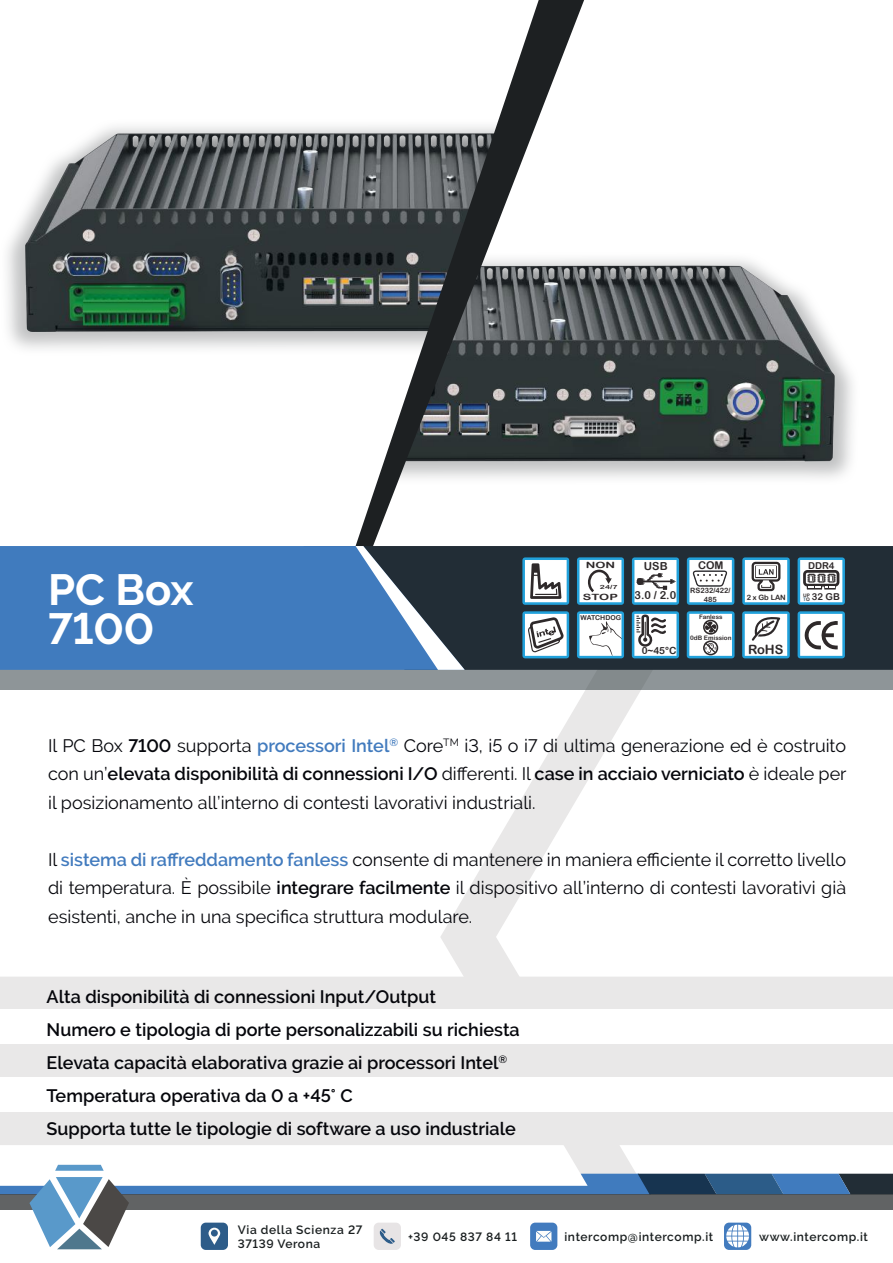
<style>
.page{position:relative;width:893px;height:1263px;background:#fff}
.page>*{position:absolute;margin:0;border:0;box-sizing:border-box;transform-origin:0 0}
.t1{font:700 43.5px/39px "Raleway";color:#fff}
.t2{font:18px/28.5px "Raleway";color:#05060b;text-align:justify}
.t3{font:600 18px/33px "Raleway";color:#05060b}
.t4{font:12.75px "Arial Rounded MT Bold";color:#2e292a}
.t5{font:600 12px/14.4px "Raleway";letter-spacing:.05em;color:#191e1f}
.t6{font:11.1px "Arial Rounded MT Bold";color:#2e292a}
.t7{font:10.65px "Arial Rounded MT Bold";color:#2e292a}
.t8{font:9.9px "Arial Rounded MT Bold";color:#2e292a}
.t9{font:9.45px "Arial Rounded MT Bold";color:#2e292a}
.t10{font:8.55px "Arial Rounded MT Bold";color:#2e292a;scale:1.48 1}
.t11{font:7.35px "Arial Rounded MT Bold";color:#2e292a}
.t12{font:7.2px/8.4px "Arial Rounded MT Bold";color:#2e292a;text-align:center}
.t13{font:6.75px "Arial Rounded MT Bold";color:#2e292a}
.t14{font:6.15px "Arial Rounded MT Bold";color:#2e292a}
.t15{font:5.7px "Arial Rounded MT Bold";color:#2e292a;scale:1.48 1}
.t16{font:4.8px "Arial Rounded MT Bold";color:#2e292a}
.s1{font-weight:600}
.s2{font-weight:600;color:#427bbe}
</style>
<div class="page">
<img style="left:596px;top:259px;width:257px;height:219px">
<img style="left:7px;top:126px;width:308px;height:223px">
<svg style="left:412px;top:689px;width:481px;height:476px"></svg>
<div style="left:0;top:663px;width:893px;height:26px;background:#8e9598"></div>
<svg style="left:315px;top:0;width:281px;height:546px"></svg>
<div style="left:0;top:977px;width:893px;height:168px;background:#e9e8e8"></div>
<div style="left:465px;top:546px;width:428px;height:124px;background:#222d36"></div>
<div style="left:0;top:546px;width:356px;height:124px;background:#407bbe"></div>
<svg style="left:356px;top:546px;width:109px;height:124px;background:#506b88"></svg>
<div style="left:0;top:1010px;width:893px;height:34px;background:#fff"></div>
<div style="left:0;top:1077px;width:893px;height:35px;background:#fff"></div>
<div style="left:374px;top:1222px;width:27px;height:28px;background:#e7e4e5;border-radius:5px"></div>
<svg style="left:530px;top:1222px;width:27px;height:28px"></svg>
<svg style="left:201px;top:1222px;width:27px;height:28px"></svg>
<svg style="left:724px;top:1222px;width:27px;height:28px"></svg>
<svg style="left:0;top:1165px;width:893px;height:84px"></svg>
<svg style="left:798px;top:611px;width:47px;height:47px"></svg>
<svg style="left:742px;top:611px;width:48px;height:47px"></svg>
<svg style="left:522px;top:611px;width:47px;height:47px"></svg>
<svg style="left:522px;top:557px;width:47px;height:48px"></svg>
<svg style="left:577px;top:557px;width:47px;height:48px"></svg>
<svg style="left:687px;top:557px;width:47px;height:48px"></svg>
<svg style="left:742px;top:557px;width:48px;height:48px"></svg>
<svg style="left:632px;top:557px;width:47px;height:48px"></svg>
<svg style="left:577px;top:611px;width:47px;height:47px"></svg>
<svg style="left:632px;top:611px;width:47px;height:47px"></svg>
<svg style="left:687px;top:611px;width:48px;height:47px"></svg>
<svg style="left:798px;top:557px;width:47px;height:48px"></svg>
<h1 class="t1" style="left:48px;top:571px;width:147px">PC Box<br>7100</h1>
<p class="t10" style="left:586px;top:560px;width:21px">NON</p>
<p class="t10" style="left:583px;top:592px;width:25px">STOP</p>
<p class="t15" style="left:600px;top:584px;width:13px">24/7</p>
<p class="t13" style="left:581px;top:614px;width:42px">WATCHDOG</p>
<p class="t6" style="left:644px;top:560px;width:25px">USB</p>
<p class="t6" style="left:635px;top:589px;width:43px">3.0 / 2.0</p>
<p class="t8" style="left:642px;top:645px;width:36px">0~45°C</p>
<p class="t7" style="left:698px;top:559px;width:27px">COM</p>
<p class="t12" style="left:690px;top:586px;width:42px">RS232/422/<br>485</p>
<p class="t11" style="left:747px;top:593px;width:41px">2 x Gb LAN</p>
<p class="t14" style="left:699px;top:613px;width:25px">Fanless</p>
<p class="t14" style="left:690px;top:634px;width:43px">0dB Emission</p>
<p class="t4" style="left:748px;top:642px;width:37px">RoHS</p>
<p class="t9" style="left:808px;top:560px;width:28px">DDR4</p>
<p class="t16" style="left:803px;top:592px;width:8px">UP</p>
<p class="t9" style="left:803px;top:591px;width:38px"><sub>T</sub><sub>O</sub> 32 GB</p>
<p class="t2" style="left:48px;top:731px;width:800px">Il PC Box <span class="s1">7100</span> supporta <span class="s2">processori Intel</span><sup>®</sup> Core<sup>TM</sup> i3, i5 o i7 di ultima generazione ed è costruito con un’<span class="s1">elevata disponibilità di connessioni I/O</span> differenti. Il <span class="s1">case in acciaio verniciato</span> è ideale per il posizionamento all’interno di contesti lavorativi industriali.</p>
<p class="t2" style="left:48px;top:845px;width:800px">Il <span class="s2">sistema di raffreddamento fanless</span> consente di mantenere in maniera efficiente il corretto livello di temperatura. È possibile <span class="s1">integrare facilmente</span> il dispositivo all’interno di contesti lavorativi già esistenti, anche in una specifica struttura modulare.</p>
<p class="t3" style="left:47px;top:980px;width:475px">Alta disponibilità di connessioni Input/Output<br>Numero e tipologia di porte personalizzabili su richiesta Elevata capacità elaborativa grazie ai processori Intel<sup>® </sup>Temperatura operativa da 0 a +45° C<br>Supporta tutte le tipologie di software a uso industriale</p>
<p class="t5" style="left:238px;top:1222px;width:126px">Via della Scienza 27<br>37139 Verona</p>
<p class="t5" style="left:408px;top:1229px;width:110px">+39 045 837 84 11</p>
<p class="t5" style="left:564px;top:1229px;width:150px">intercomp@intercomp.it</p>
<p class="t5" style="left:759px;top:1229px;width:110px">www.intercomp.it</p>
</div>
